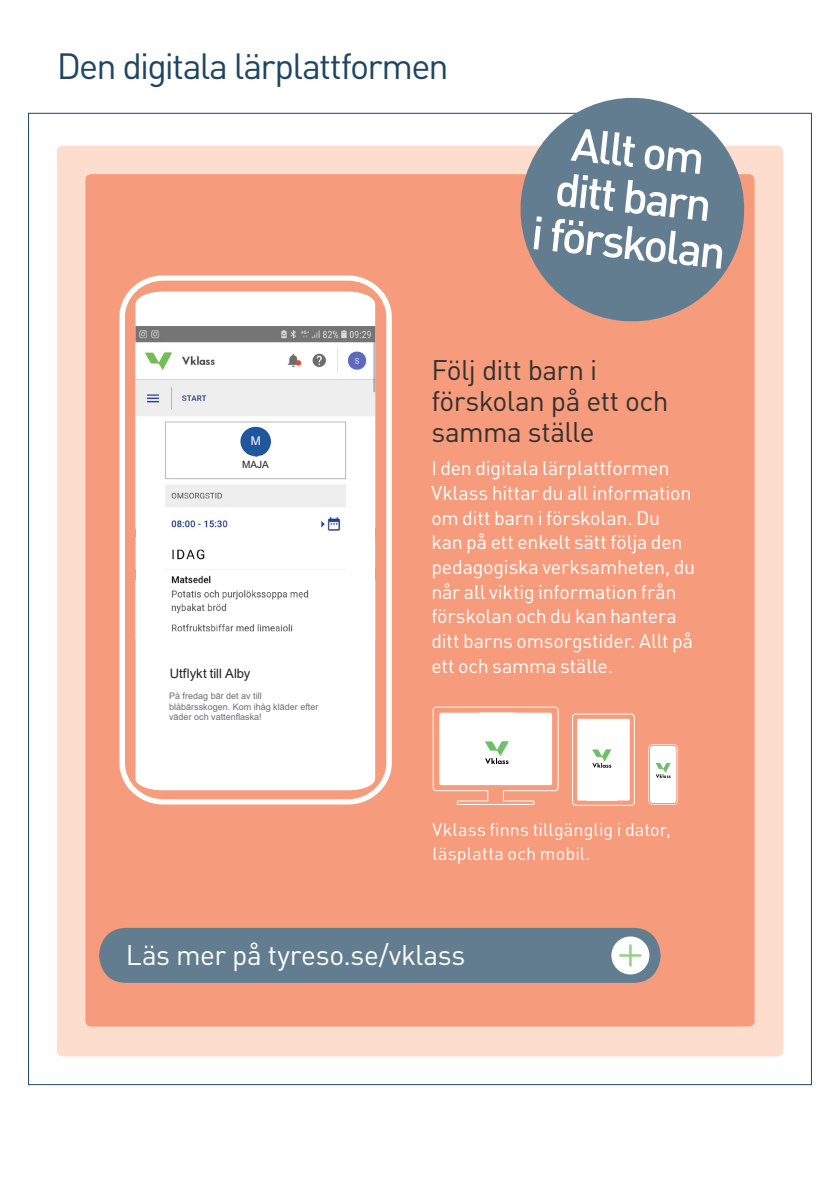
<style>
.page{position:relative;width:840px;height:1191px;background:#fff}
.page>*{position:absolute;margin:0;border:0;box-sizing:border-box;transform-origin:0 0}
.t1{font:500 46px "DIN";color:#fff}
.RUBRIK_TYRESO{font:36px "DIN";letter-spacing:-.05em;color:#204560}
.MELLRUB_TYRESO{font:28px/30.6px "DIN";letter-spacing:-.02em;color:#313131}
.MELLRUB_TYRESO-2{font:28px "DIN";letter-spacing:-.015em;color:#fff}
.BR_TXT_TYRESO{font:19.6px/24.6px "DIN";letter-spacing:-.01em;color:#fff}
.BILDTXT_TYRESO{font:18px "DIN";letter-spacing:.005em;color:#fff}
.MELLRUB_TYRESO-3{font:13px "Arial";color:#231f20}
.t2{font:12px "Arial";color:#fff}
.t3{font:10px "Arial";color:#231f20}
.t4{font:9px/10.8px "Arial";color:#6c6d70}
</style>
<div class="page">
<div style="left:57px;top:146px;width:725px;height:910px;background:#fdddce;border-radius:6px"></div>
<div style="left:85px;top:174px;width:669px;height:852px;background:#f69b7b;border-radius:6px"></div>
<svg style="left:514px;top:97px;width:235px;height:225px;fill:#637d90"></svg>
<div style="left:571px;top:713px;width:63px;height:93px;border:1px solid #fff;border-radius:3px"></div>
<div style="left:577px;top:719px;width:52px;height:81px;background:#fff"></div>
<svg style="left:648px;top:744px;width:29px;height:61px;background:#f5eee7"></svg>
<svg style="left:119px;top:275px;width:272px;height:529px"></svg>
<div style="left:135px;top:291px;width:240px;height:35px;background:#fff"></div>
<img style="left:135px;top:326px;width:240px;height:209px">
<div style="left:99px;top:928px;width:561px;height:55px;background:#637d90;border-radius:27px"></div>
<div style="left:611px;top:936px;width:38px;height:38px;background:#fff;border-radius:50%"></div>
<svg style="left:619px;top:944px;width:22px;height:22px"></svg>
<svg style="left:592px;top:749px;width:20px;height:19px"></svg>
<svg style="left:432px;top:706px;width:127px;height:99px"></svg>
<div style="left:135px;top:535px;width:214px;height:35px;background:#fff"></div>
<div style="left:135px;top:570px;width:240px;height:220px;background:#fff"></div>
<div style="left:240px;top:427px;width:31px;height:29px;background:#20569e;border-radius:50%"></div>
<div style="left:229px;top:461px;width:60px;height:12px;background:#fff"></div>
<div style="left:349px;top:420px;width:26px;height:172px;background:#fff"></div>
<div style="left:136px;top:429px;width:25px;height:172px;background:#fff"></div>
<p class="RUBRIK_TYRESO" style="left:57px;top:42px;width:393px">Den digitala lärplattformen</p>
<p class="t1" style="left:574px;top:115px;width:135px;rotate:6deg">Allt om</p>
<p class="t1" style="left:558px;top:159px;width:158px;rotate:6deg">ditt barn</p>
<p class="t1" style="left:534px;top:203px;width:196px;rotate:6deg">i förskolan</p>
<p class="t2" style="left:250px;top:432px;width:11px">M</p>
<p class="t3" style="left:242px;top:458px;width:28px">MAJA</p>
<p class="MELLRUB_TYRESO-3" style="left:169px;top:664px;width:82px">Utflykt till Alby</p>
<p class="t4" style="left:169px;top:690px;width:151px">På fredag bär det av till blåbärsskogen. Kom ihåg kläder efter väder och vattenflaska!</p>
<p class="MELLRUB_TYRESO" style="left:431px;top:354px;width:238px">Följ ditt barn i förskolan på ett och samma ställe</p>
<p class="BR_TXT_TYRESO" style="left:431px;top:455px;width:265px">I den digitala lärplattformen<br>Vklass hittar du all information om ditt barn i förskolan. Du kan på ett enkelt sätt följa den pedagogiska verksamheten, du når all viktig information från förskolan och du kan hantera ditt barns omsorgstider. Allt på ett och samma ställe.</p>
<p class="BILDTXT_TYRESO" style="left:432px;top:817px;width:240px">Vklass finns tillgänglig i dator,</p>
<p class="BILDTXT_TYRESO" style="left:432px;top:841px;width:159px">läsplatta och mobil.</p>
<p class="MELLRUB_TYRESO-2" style="left:126px;top:936px;width:341px">Läs mer på tyreso.se/vklass</p>
</div>
